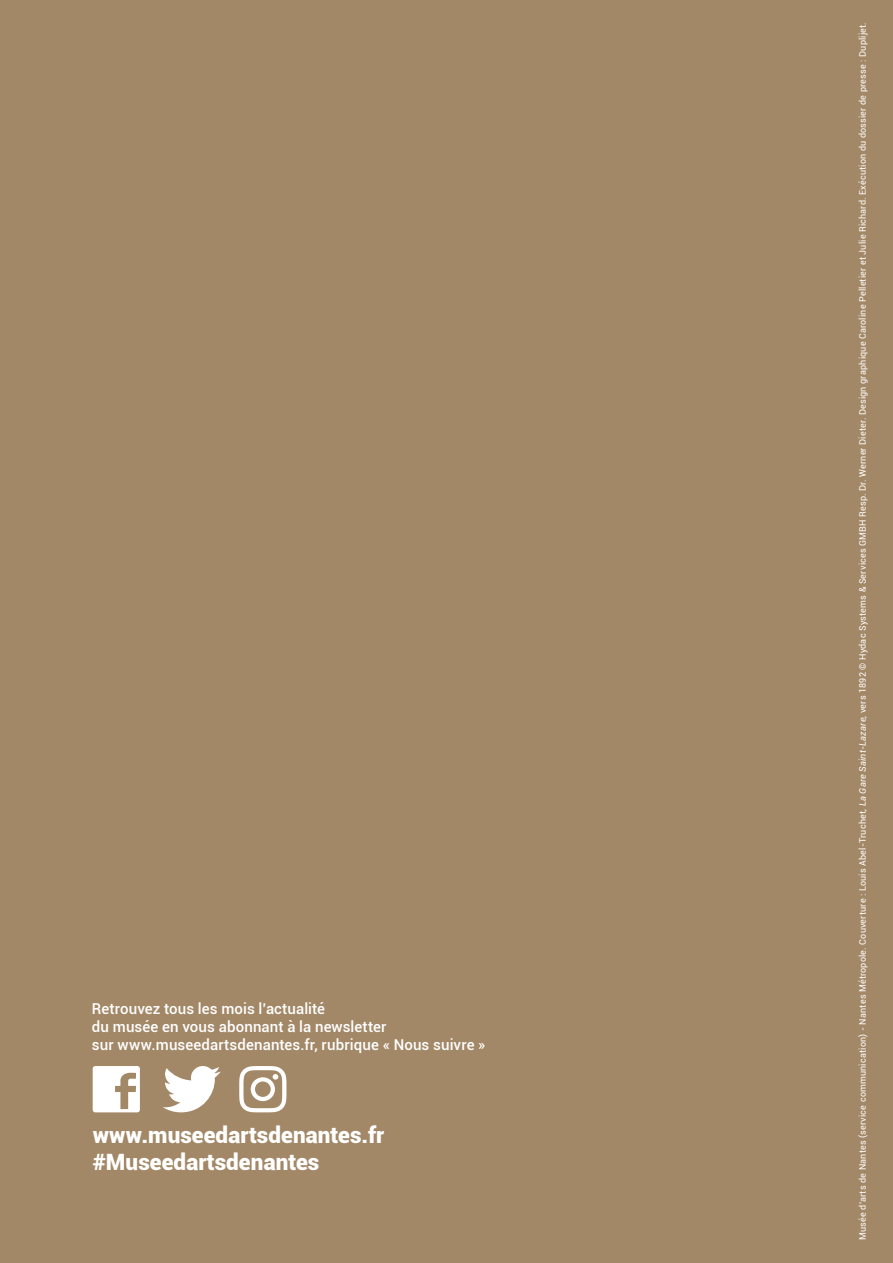
<style>
.page{position:relative;width:893px;height:1263px;background:#a38867}
.page>*{position:absolute;margin:0;border:0;box-sizing:border-box;transform-origin:0 0}
.t1{font:900 22.5px/27px "Roboto";letter-spacing:.005em;color:#fff}
.t2{font:500 15px/18px "Roboto";letter-spacing:.01em;color:#fff}
.t3{font:9px "Roboto";letter-spacing:.02em;color:#fff}
.s1{font-style:italic}
</style>
<div class="page">
<svg style="left:163px;top:1066px;width:58px;height:46px"></svg>
<svg style="left:93px;top:1066px;width:47px;height:46px"></svg>
<svg style="left:239px;top:1066px;width:47px;height:46px"></svg>
<h2 class="t2" style="left:92px;top:999px;width:395px">Retrouvez tous les mois l’actualité<br>du musée en vous abonnant à la newsletter<br>sur www.museedartsdenantes.fr, rubrique « Nous suivre »</h2>
<h1 class="t1" style="left:93px;top:1121px;width:293px">www.museedartsdenantes.fr #Museedartsdenantes</h1>
<p class="t3" style="left:856px;top:1240px;width:1219px;rotate:-90deg">Musée d’arts de Nantes (service communication) - Nantes Métropole. Couverture : Louis Abel-Truchet, <span class="s1">La Gare Saint-Lazare</span>, vers 1892 © Hydac Systems &amp; Services GMBH Resp. Dr. Werner Dieter. Design graphique Caroline Pelletier et Julie Richard. Exécution du dossier de presse : Duplijet.</p>
</div>
